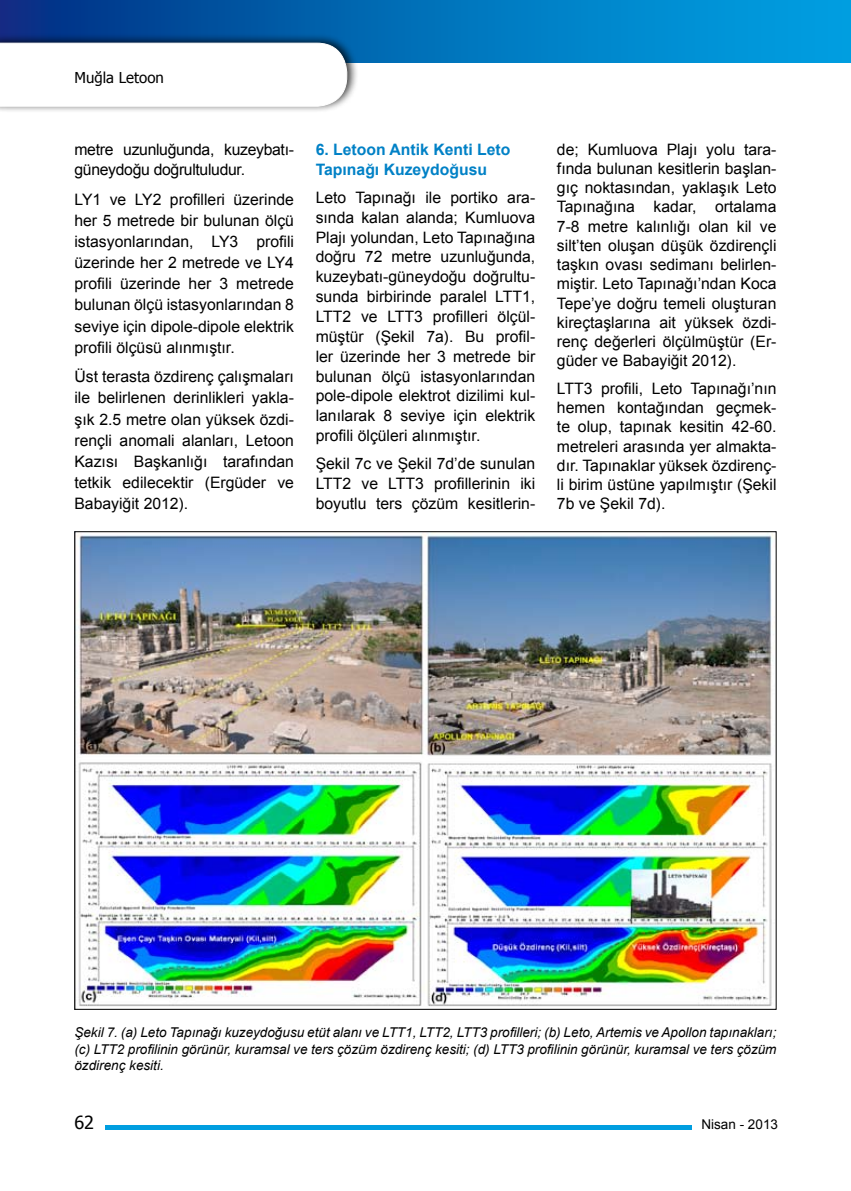
<style>
.page{position:relative;width:851px;height:1191px;background:#fff}
.page>*{position:absolute;margin:0;border:0;box-sizing:border-box;transform-origin:0 0}
.t1{font:18px "Tahoma";color:#000}
.t2{font:15.75px/19.2px "Arial";color:#000;text-align:justify}
.t3{font:15.75px/20.5px "Arial";letter-spacing:-.02em;color:#000}
.t4{font:700 15.75px/19.8px "Arial";color:#0081c6}
.t5{font:15px "Tahoma";color:#000}
.t6{font:italic 13.5px/16.2px "Arial";color:#000;text-align:justify}
.t7{font:13.5px "Arial";color:#000}
</style>
<div class="page">
<div style="left:1px;top:0;width:849px;height:62px;background:linear-gradient(to right,#033285,#00a8e7)"></div>
<div style="left:0;top:33px;width:365px;height:87px;background:#000;opacity:.75"></div>
<svg style="left:0;top:43px;width:347px;height:64px"></svg>
<hr style="left:105px;top:1125px;width:586px;height:4px;background:#009ee0">
<img style="left:77px;top:533px;width:696px;height:473px">
<p class="t5" style="left:75px;top:68px;width:91px">Muğla Letoon</p>
<p class="t3" style="left:74px;top:139px;width:221px">metre uzunluğunda, kuzeybatı&shy;güneydoğu doğrultuludur.</p>
<p class="t2" style="left:74px;top:189px;width:221px;line-height:21.1px">LY1 ve LY2 profilleri üzerinde her 5 metrede bir bulunan ölçü istasyonlarından, LY3 profili üzerinde her 2 metrede ve LY4 profili üzerinde her 3 metrede bulunan ölçü istasyonlarından 8 seviye için dipole-dipole elektrik profili ölçüsü alınmıştır.</p>
<p class="t2" style="left:74px;top:366px;width:221px;line-height:21.1px">Üst terasta özdirenç çalışmaları ile belirlenen derinlikleri yakla&shy;şık 2.5 metre olan yüksek özdi&shy;rençli anomali alanları, Letoon Kazısı Başkanlığı tarafından tetkik edilecektir (Ergüder ve Babayiğit 2012).</p>
<p class="t4" style="left:315px;top:139px;width:196px">6. Letoon Antik Kenti Leto<br>Tapınağı Kuzeydoğusu</p>
<p class="t2" style="left:315px;top:187px;width:221px;line-height:19.8px">Leto Tapınağı ile portiko ara&shy;sında kalan alanda; Kumluova Plajı yolundan, Leto Tapınağına doğru 72 metre uzunluğunda, kuzeybatı-güneydoğu doğrultu&shy;sunda birbirinde paralel LTT1, LTT2 ve LTT3 profilleri ölçül&shy;müştür (Şekil 7a). Bu profil&shy;ler üzerinde her 3 metrede bir bulunan ölçü istasyonlarından pole-dipole elektrot dizilimi kul&shy;lanılarak 8 seviye için elektrik profili ölçüleri alınmıştır.</p>
<p class="t2" style="left:315px;top:454px;width:221px;line-height:19.8px">Şekil 7c ve Şekil 7d’de sunulan LTT2 ve LTT3 profillerinin iki boyutlu ters çözüm kesitlerin-</p>
<p class="t2" style="left:557px;top:140px;width:221px">de; Kumluova Plajı yolu tara&shy;fında bulunan kesitlerin başlan&shy;gıç noktasından, yaklaşık Leto Tapınağına kadar, ortalama 7-8 metre kalınlığı olan kil ve silt’ten oluşan düşük özdirençli taşkın ovası sedimanı belirlen&shy;miştir. Leto Tapınağı’ndan Koca Tepe’ye doğru temeli oluşturan kireçtaşlarına ait yüksek özdi&shy;renç değerleri ölçülmüştür (Er&shy;güder ve Babayiğit 2012).</p>
<p class="t2" style="left:557px;top:379px;width:221px">LTT3 profili, Leto Tapınağı’nın hemen kontağından geçmek&shy;te olup, tapınak kesitin 42-60. metreleri arasında yer almakta&shy;dır. Tapınaklar yüksek özdirenç&shy;li birim üstüne yapılmıştır (Şekil 7b ve Şekil 7d).</p>
<p class="t6" style="left:74px;top:1024px;width:703px">Şekil 7. (a) Leto Tapınağı kuzeydoğusu etüt alanı ve LTT1, LTT2, LTT3 profilleri; (b) Leto, Artemis ve Apollon tapınakları; (c) LTT2 profilinin görünür, kuramsal ve ters çözüm özdirenç kesiti; (d) LTT3 profilinin görünür, kuramsal ve ters çözüm özdirenç kesiti.</p>
<p class="t1" style="left:74px;top:1109px;width:21px">62</p>
<p class="t7" style="left:701px;top:1116px;width:78px">Nisan - 2013</p>
</div>
